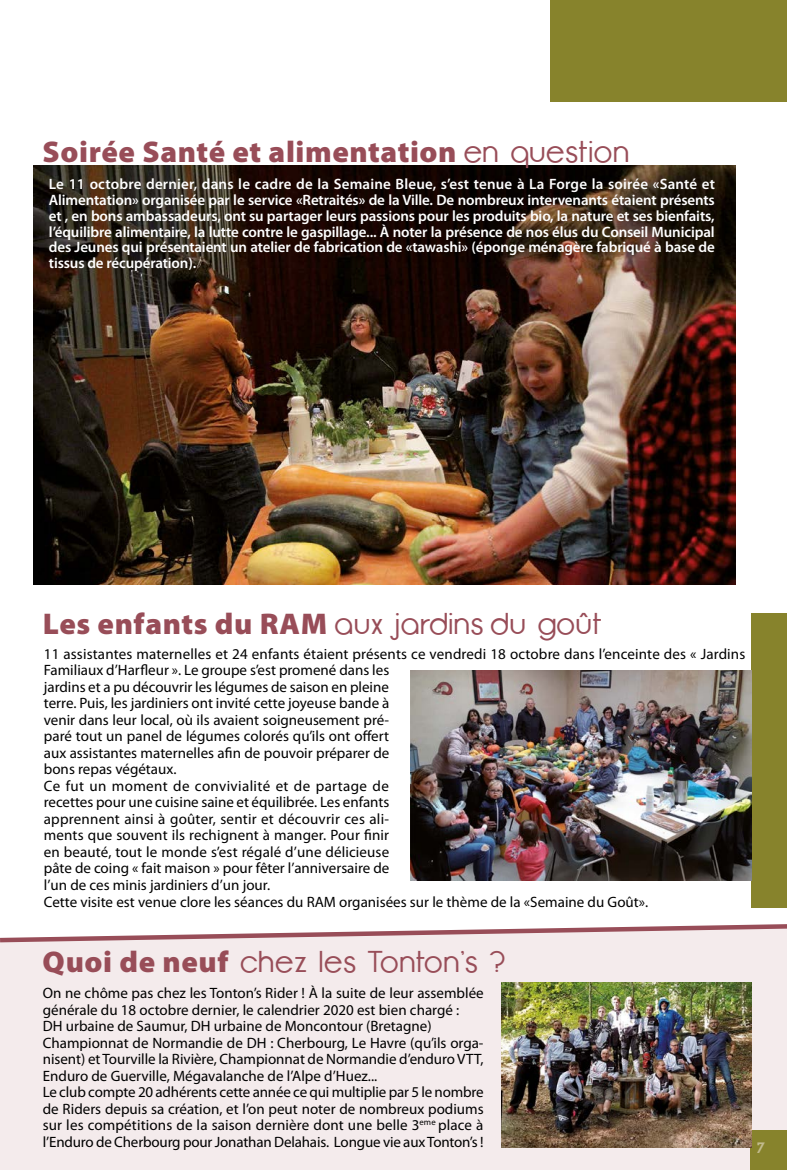
<style>
.page{position:relative;width:787px;height:1170px;background:#fff}
.page>*{position:absolute;margin:0;border:0;box-sizing:border-box;transform-origin:0 0}
.texte_courant{font:30px "Opificio";letter-spacing:.025em;color:#984d58}
.texte_courant-2{font:900 30px "Myriad Pro";letter-spacing:.02em;color:#984d58}
.texte_courant-3{font:15px/16.5px "Myriad Pro";color:#000;text-align:justify}
.texte_courant-4{font:600 15px/15.8px "Myriad Pro";letter-spacing:-.01em;color:#fff;text-align:justify}
.texte_courant-5{font:700 15px "Opificio Serif";color:#c2bb8e}
.s1{font-family:"Opificio";font-weight:400}
.s2{font-family:"Myriad Pro";font-weight:900}
</style>
<div class="page">
<div style="left:550px;top:0;width:237px;height:102px;background:#87832c"></div>
<div style="left:0;top:944px;width:787px;height:225px;background:#f4ebec"></div>
<svg style="left:0;top:924px;width:787px;height:20px"></svg>
<div style="left:750px;top:1130px;width:37px;height:39px;background:#87832c"></div>
<img style="left:34px;top:166px;width:701px;height:418px">
<img style="left:502px;top:982px;width:249px;height:165px">
<div style="left:751px;top:613px;width:36px;height:295px;background:#87832c"></div>
<img style="left:410px;top:671px;width:342px;height:209px">
<p class="texte_courant-2" style="left:43px;top:132px;width:588px">Soirée Santé et alimentation <span class="s1">en question</span></p>
<p class="texte_courant-4" style="left:49px;top:176px;width:667px">Le 11 octobre dernier, dans le cadre de la Semaine Bleue, s’est tenue à La Forge la soirée «Santé et Alimentation» organisée par le service «Retraités» de la Ville. De nombreux intervenants étaient présents et , en bons ambassadeurs, ont su partager leurs passions pour les produits bio, la nature et ses bienfaits, l’équilibre alimentaire, la lutte contre le gaspillage... À noter la présence de nos élus du Conseil Municipal des Jeunes qui présentaient un atelier de fabrication de «tawashi» (éponge ménagère fabriqué à base de tissus de récupération).</p>
<p class="texte_courant" style="left:43px;top:607px;width:560px"><span class="s2">Les enfants du RAM</span> aux jardins du goût</p>
<p class="texte_courant-3" style="left:44px;top:645px;width:703px;text-align:left">11 assistantes maternelles et 24 enfants étaient présents ce vendredi 18 octobre dans l’enceinte des « Jardins Familiaux d’Harfleur ». Le groupe s’est promené dans les<br>jardins et a pu découvrir les légumes de saison en pleine<br>terre. Puis, les jardiniers ont invité cette joyeuse bande à<br>venir dans leur local, où ils avaient soigneusement pré-<br>paré tout un panel de légumes colorés qu’ils ont offert<br>aux assistantes maternelles afin de pouvoir préparer de<br>bons repas végétaux.</p>
<p class="texte_courant-3" style="left:44px;top:777px;width:347px">Ce fut un moment de convivialité et de partage de recettes pour une cuisine saine et équilibrée. Les enfants apprennent ainsi à goûter, sentir et découvrir ces ali&shy;ments que souvent ils rechignent à manger. Pour finir en beauté, tout le monde s’est régalé d’une délicieuse pâte de coing « fait maison » pour fêter l’anniversaire de l’un de ces minis jardiniers d’un jour.</p>
<p class="texte_courant-3" style="left:44px;top:892px;width:606px">Cette visite est venue clore les séances du RAM organisées sur le thème de la «Semaine du Goût».</p>
<p class="texte_courant" style="left:43px;top:945px;width:464px"><span class="s2">Quoi de neuf</span> chez les Tonton’s ?</p>
<p class="texte_courant-3" style="left:43px;top:984px;width:442px">On ne chôme pas chez les Tonton’s Rider ! À la suite de leur assemblée générale du 18 octobre dernier, le calendrier 2020 est bien chargé :</p>
<p class="texte_courant-3" style="left:43px;top:1017px;width:390px">DH urbaine de Saumur, DH urbaine de Moncontour (Bretagne)</p>
<p class="texte_courant-3" style="left:43px;top:1034px;width:442px">Championnat de Normandie de DH : Cherbourg, Le Havre (qu’ils orga&shy;nisent) et Tourville la Rivière, Championnat de Normandie d’enduro VTT, Enduro de Guerville, Mégavalanche de l’Alpe d’Huez...</p>
<p class="texte_courant-3" style="left:43px;top:1083px;width:442px">Le club compte 20 adhérents cette année ce qui multiplie par 5 le nombre de Riders depuis sa création, et l’on peut noter de nombreux podiums sur les compétitions de la saison dernière dont une belle 3<sup>eme</sup> place à l’Enduro de Cherbourg pour Jonathan Delahais. Longue vie aux Tonton’s !</p>
<p class="texte_courant-5" style="left:756px;top:1138px;width:10px">7</p>
</div>
